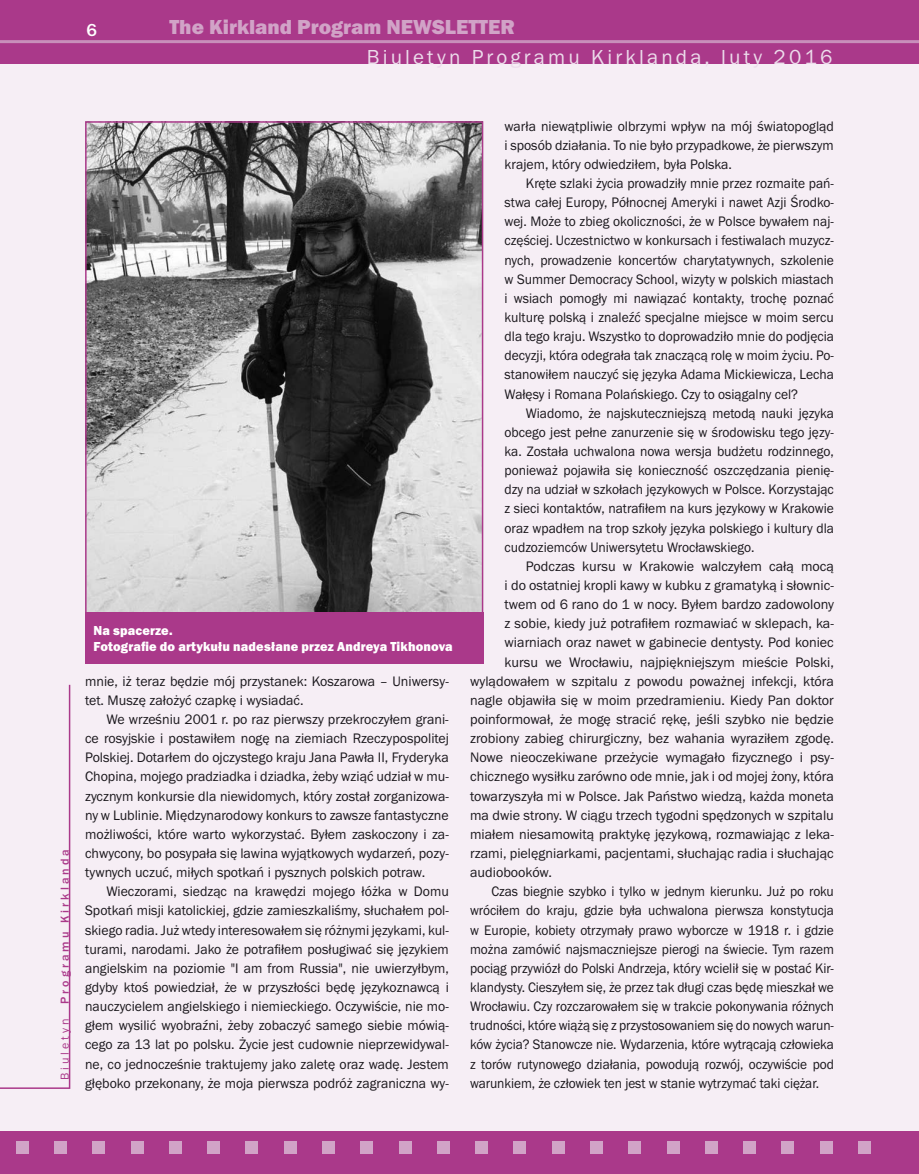
<style>
.page{position:relative;width:919px;height:1174px;background:#fff}
.page>*{position:absolute;margin:0;border:0;box-sizing:border-box;transform-origin:0 0}
.t1{font:21px "Franklin Got URWTCE Boo";letter-spacing:.15em;color:#ecdceb}
.t2{font:21px "Franklin Got URWTCE Hea";color:#d1a3c7}
.t3{font:500 18px "Franklin Got URWTCE";color:#fff}
.t4{font:14.25px/19.2px "Franklin Got URWTCE Boo";color:#1a171c;text-align:justify}
.t5{font:14.25px/19.2px "Franklin Got URWTCE Boo";color:#1a171c;text-align:justify;scale:.95 1}
.t6{font:14.25px "Franklin Got URWTCE Boo";color:#1a171c;scale:.94 1}
.t7{font:13.5px/16.2px "Franklin Got URWTCE Hea";letter-spacing:.01em;color:#fff;scale:.95 1}
.t8{font:500 12px "Franklin Got URWTCE";letter-spacing:.25em;color:#aa398a}
.s1{font-family:"Franklin Got URWTCE Boo";font-weight:400}
</style>
<div class="page">
<div style="left:0;top:0;width:918px;height:1174px;background:#f6eef5"></div>
<div style="left:0;top:0;width:918px;height:64px;background:#aa398a"></div>
<div style="left:0;top:1131px;width:918px;height:43px;background:#aa398a"></div>
<div style="left:16px;top:1141px;width:13px;height:13px;background:#d1a3c7"></div>
<div style="left:54px;top:1141px;width:13px;height:13px;background:#d1a3c7"></div>
<div style="left:92px;top:1141px;width:13px;height:13px;background:#d1a3c7"></div>
<div style="left:131px;top:1141px;width:12px;height:13px;background:#d1a3c7"></div>
<div style="left:169px;top:1141px;width:13px;height:13px;background:#d1a3c7"></div>
<div style="left:207px;top:1141px;width:13px;height:13px;background:#d1a3c7"></div>
<div style="left:245px;top:1141px;width:13px;height:13px;background:#d1a3c7"></div>
<div style="left:284px;top:1141px;width:12px;height:13px;background:#d1a3c7"></div>
<div style="left:322px;top:1141px;width:13px;height:13px;background:#d1a3c7"></div>
<div style="left:360px;top:1141px;width:13px;height:13px;background:#d1a3c7"></div>
<div style="left:398px;top:1141px;width:13px;height:13px;background:#d1a3c7"></div>
<div style="left:437px;top:1141px;width:12px;height:13px;background:#d1a3c7"></div>
<div style="left:475px;top:1141px;width:13px;height:13px;background:#d1a3c7"></div>
<div style="left:513px;top:1141px;width:13px;height:13px;background:#d1a3c7"></div>
<div style="left:552px;top:1141px;width:12px;height:13px;background:#d1a3c7"></div>
<div style="left:590px;top:1141px;width:13px;height:13px;background:#d1a3c7"></div>
<div style="left:628px;top:1141px;width:13px;height:13px;background:#d1a3c7"></div>
<div style="left:666px;top:1141px;width:13px;height:13px;background:#d1a3c7"></div>
<div style="left:705px;top:1141px;width:12px;height:13px;background:#d1a3c7"></div>
<div style="left:743px;top:1141px;width:13px;height:13px;background:#d1a3c7"></div>
<div style="left:781px;top:1141px;width:13px;height:13px;background:#d1a3c7"></div>
<div style="left:819px;top:1141px;width:13px;height:13px;background:#d1a3c7"></div>
<div style="left:858px;top:1141px;width:12px;height:13px;background:#d1a3c7"></div>
<hr style="left:69px;top:685px;width:1px;height:403px;background:#aa398a">
<hr style="left:0;top:1087px;width:69px;height:2px;background:#aa398a">
<hr style="left:0;top:40px;width:918px;height:3px;background:#c88fbb">
<img style="left:88px;top:124px;width:392px;height:488px">
<div style="left:85px;top:121px;width:398px;height:495px;border:2px solid #aa398a"></div>
<div style="left:85px;top:612px;width:398px;height:52px;background:#aa398a"></div>
<p class="t3" style="left:87px;top:20px;width:12px">6</p>
<h1 class="t2" style="left:169px;top:15px;width:347px">The Kirkland Program NEWSLETTER</h1>
<h1 class="t1" style="left:367px;top:46px;width:467px">Biuletyn Programu Kirklanda, luty 2016</h1>
<p class="t8" style="left:58px;top:1080px;width:232px;rotate:-90deg"><span class="s1">Biuletyn</span> Programu Kirklanda</p>
<p class="t7" style="left:94px;top:622px;width:379px">Na spacerze.<br>Fotografie do artykułu nadesłane przez Andreya Tikhonova</p>
<p class="t4" style="left:85px;top:671px;width:365px">mnie, iż teraz będzie mój przystanek: Koszarowa – Uniwersy&shy;tet. Muszę założyć czapkę i wysiadać.</p>
<p class="t4" style="left:85px;top:710px;width:365px;text-indent:21px">We wrześniu 2001 r. po raz pierwszy przekroczyłem grani&shy;ce rosyjskie i postawiłem nogę na ziemiach Rzeczypospolitej Polskiej. Dotarłem do ojczystego kraju Jana Pawła II, Fryderyka Chopina, mojego pradziadka i dziadka, żeby wziąć udział w mu&shy;zycznym konkursie dla niewidomych, który został zorganizowa&shy;ny w Lublinie. Międzynarodowy konkurs to zawsze fantastyczne możliwości, które warto wykorzystać. Byłem zaskoczony i za&shy;chwycony, bo posypała się lawina wyjątkowych wydarzeń, pozy&shy;tywnych uczuć, miłych spotkań i pysznych polskich potraw.</p>
<p class="t4" style="left:85px;top:882px;width:365px;text-indent:21px">Wieczorami, siedząc na krawędzi mojego łóżka w Domu Spotkań misji katolickiej, gdzie zamieszkaliśmy, słuchałem pol&shy;skiego radia. Już wtedy interesowałem się różnymi językami, kul&shy;turami, narodami. Jako że potrafiłem posługiwać się językiem angielskim na poziomie "I am from Russia", nie uwierzyłbym, gdyby ktoś powiedział, że w przyszłości będę językoznawcą i nauczycielem angielskiego i niemieckiego. Oczywiście, nie mo&shy;głem wysilić wyobraźni, żeby zobaczyć samego siebie mówią&shy;cego za 13 lat po polsku. Życie jest cudownie nieprzewidywal&shy;ne, co jednocześnie traktujemy jako zaletę oraz wadę. Jestem głęboko przekonany, że moja pierwsza podróż zagraniczna wy-</p>
<p class="t4" style="left:504px;top:116px;width:331px">warła niewątpliwie olbrzymi wpływ na mój światopogląd i sposób działania. To nie było przypadkowe, że pierwszym krajem, który odwiedziłem, była Polska.</p>
<p class="t5" style="left:504px;top:174px;width:348px;text-indent:21px">Kręte szlaki życia prowadziły mnie przez rozmaite pań&shy;stwa całej Europy, Północnej Ameryki i nawet Azji Środko&shy;wej. Może to zbieg okoliczności, że w Polsce bywałem naj&shy;częściej. Uczestnictwo w konkursach i festiwalach muzycz&shy;nych, prowadzenie koncertów charytatywnych, szkolenie w Summer Democracy School, wizyty w polskich miastach i wsiach pomogły mi nawiązać kontakty, trochę poznać kulturę polską i znaleźć specjalne miejsce w moim sercu dla tego kraju. Wszystko to doprowadziło mnie do podjęcia decyzji, która odegrała tak znaczącą rolę w moim życiu. Po&shy;stanowiłem nauczyć się języka Adama Mickiewicza, Lecha Wałęsy i Romana Polańskiego. Czy to osiągalny cel?</p>
<p class="t5" style="left:504px;top:403px;width:348px;text-indent:21px">Wiadomo, że najskuteczniejszą metodą nauki języka obcego jest pełne zanurzenie się w środowisku tego języ&shy;ka. Została uchwalona nowa wersja budżetu rodzinnego, ponieważ pojawiła się konieczność oszczędzania pienię&shy;dzy na udział w szkołach językowych w Polsce. Korzystając z sieci kontaktów, natrafiłem na kurs językowy w Krakowie oraz wpadłem na trop szkoły języka polskiego i kultury dla cudzoziemców Uniwersytetu Wrocławskiego.</p>
<p class="t4" style="left:526px;top:556px;width:309px">Podczas kursu w Krakowie walczyłem całą mocą</p>
<p class="t4" style="left:504px;top:576px;width:331px">i do ostatniej kropli kawy w kubku z gramatyką i słownic-</p>
<p class="t4" style="left:504px;top:595px;width:331px">twem od 6 rano do 1 w nocy. Byłem bardzo zadowolony</p>
<p class="t4" style="left:504px;top:614px;width:331px">z sobie, kiedy już potrafiłem rozmawiać w sklepach, ka-</p>
<p class="t4" style="left:504px;top:633px;width:331px">wiarniach oraz nawet w gabinecie dentysty. Pod koniec</p>
<p class="t4" style="left:504px;top:652px;width:331px">kursu we Wrocławiu, najpiękniejszym mieście Polski,</p>
<p class="t4" style="left:470px;top:671px;width:365px">wylądowałem w szpitalu z powodu poważnej infekcji, która</p>
<p class="t4" style="left:470px;top:690px;width:365px">nagle objawiła się w moim przedramieniu. Kiedy Pan doktor</p>
<p class="t4" style="left:470px;top:710px;width:365px">poinformował, że mogę stracić rękę, jeśli szybko nie będzie</p>
<p class="t4" style="left:470px;top:729px;width:365px">zrobiony zabieg chirurgiczny, bez wahania wyraziłem zgodę.</p>
<p class="t4" style="left:470px;top:748px;width:365px">Nowe nieoczekiwane przeżycie wymagało fizycznego i psy-</p>
<p class="t4" style="left:470px;top:767px;width:365px">chicznego wysiłku zarówno ode mnie, jak i od mojej żony, która</p>
<p class="t4" style="left:470px;top:786px;width:365px">towarzyszyła mi w Polsce. Jak Państwo wiedzą, każda moneta</p>
<p class="t4" style="left:470px;top:805px;width:365px">ma dwie strony. W ciągu trzech tygodni spędzonych w szpitalu</p>
<p class="t4" style="left:470px;top:824px;width:365px">miałem niesamowitą praktykę językową, rozmawiając z leka-</p>
<p class="t4" style="left:470px;top:844px;width:365px">rzami, pielęgniarkami, pacjentami, słuchając radia i słuchając</p>
<p class="t4" style="left:470px;top:863px;width:83px">audiobooków.</p>
<p class="t6" style="left:491px;top:883px;width:366px">Czas biegnie szybko i tylko w jednym kierunku. Już po roku</p>
<p class="t6" style="left:470px;top:902px;width:388px">wróciłem do kraju, gdzie była uchwalona pierwsza konstytucja</p>
<p class="t6" style="left:470px;top:922px;width:388px">w Europie, kobiety otrzymały prawo wyborcze w 1918 r. i gdzie</p>
<p class="t6" style="left:470px;top:941px;width:388px">można zamówić najsmaczniejsze pierogi na świecie. Tym razem</p>
<p class="t6" style="left:470px;top:960px;width:388px">pociąg przywiózł do Polski Andrzeja, który wcielił się w postać Kir-</p>
<p class="t6" style="left:470px;top:979px;width:388px">klandysty. Cieszyłem się, że przez tak długi czas będę mieszkał we</p>
<p class="t6" style="left:470px;top:998px;width:388px">Wrocławiu. Czy rozczarowałem się w trakcie pokonywania różnych</p>
<p class="t6" style="left:470px;top:1017px;width:388px">trudności, które wiążą się z przystosowaniem się do nowych warun-</p>
<p class="t6" style="left:470px;top:1036px;width:388px">ków życia? Stanowcze nie. Wydarzenia, które wytrącają człowieka</p>
<p class="t6" style="left:470px;top:1055px;width:388px">z torów rutynowego działania, powodują rozwój, oczywiście pod</p>
<p class="t6" style="left:470px;top:1075px;width:373px">warunkiem, że człowiek ten jest w stanie wytrzymać taki ciężar.</p>
</div>
